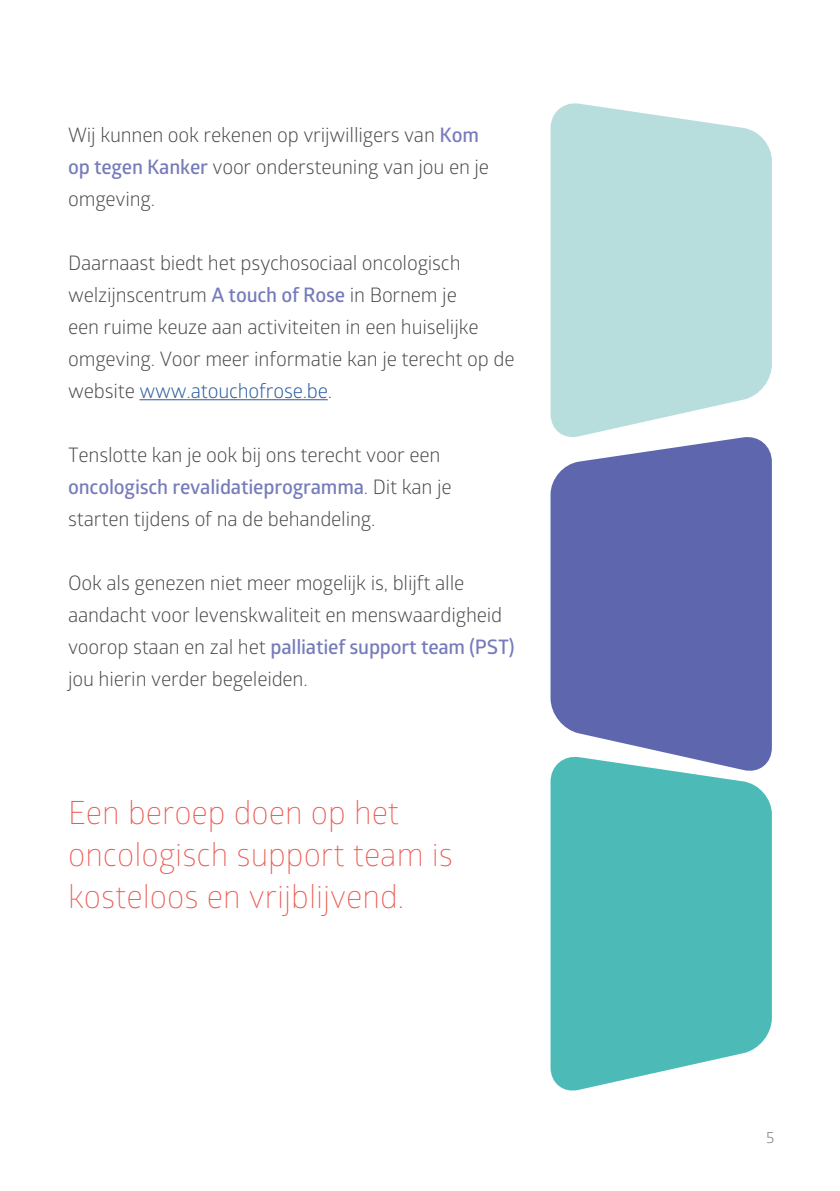
<style>
.page{position:relative;width:840px;height:1191px;background:#fff}
.page>*{position:absolute;margin:0;border:0;box-sizing:border-box;transform-origin:0 0}
.t1{font:300 32px/42px "Glober";color:#eb5850}
.t2{font:20px/32px "Glober";letter-spacing:-.01em;color:#4a4a49}
.t3{font:16px "Glober";color:#7c7b7b}
.s1{font-weight:600;color:#767bba}
.s2{color:#275b9b}
</style>
<div class="page">
<hr style="left:139px;top:399px;width:188px;height:1px;background:#275b9b">
<svg style="left:550px;top:103px;width:221px;height:332px;background:#bee1e0"></svg>
<svg style="left:550px;top:435px;width:221px;height:320px;background:#7179b6"></svg>
<svg style="left:550px;top:755px;width:221px;height:336px;background:#5ec0be"></svg>
<p class="t2" style="left:68px;top:118px;width:422px">Wij kunnen ook rekenen op vrijwilligers van <span class="s1">Kom op tegen Kanker</span> voor ondersteuning van jou en je omgeving.</p>
<p class="t2" style="left:68px;top:246px;width:447px">Daarnaast biedt het psychosociaal oncologisch welzijnscentrum <span class="s1">A touch of Rose</span> in Bornem je<br>een ruime keuze aan activiteiten in een huiselijke omgeving. Voor meer informatie kan je terecht op de website <span class="s2">www.atouchofrose.be</span>.</p>
<p class="t2" style="left:68px;top:438px;width:385px">Tenslotte kan je ook bij ons terecht voor een <span class="s1">oncologisch revalidatieprogramma</span>. Dit kan je starten tijdens of na de behandeling.</p>
<p class="t2" style="left:68px;top:566px;width:448px">Ook als genezen niet meer mogelijk is, blijft alle aandacht voor levenskwaliteit en menswaardigheid voorop staan en zal het <span class="s1">palliatief support team (PST) </span>jou hierin verder begeleiden.</p>
<h1 class="t1" style="left:68px;top:790px;width:386px">Een beroep doen op het oncologisch support team is kosteloos en vrijblijvend.</h1>
<p class="t3" style="left:765px;top:1125px;width:10px">5</p>
</div>
